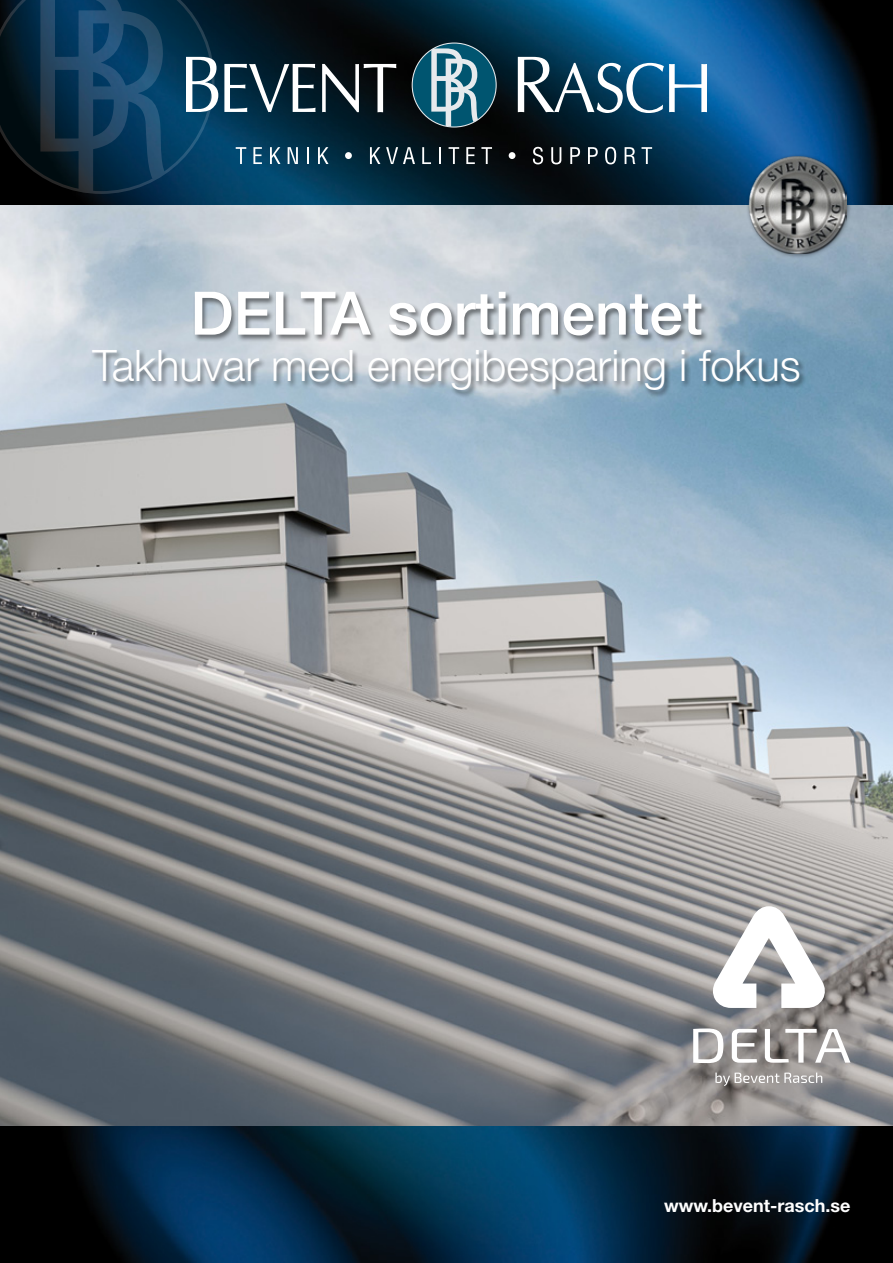
<style>
.page{position:relative;width:893px;height:1263px;background:#fff}
.page>*{position:absolute;margin:0;border:0;box-sizing:border-box;transform-origin:0 0}
.t1{font:500 60px "Helvetica Neue LT Std";color:#fff}
.t2{font:300 43.5px "Helvetica Neue LT Std";color:#fff}
.t3{font:700 18px "Helvetica Neue LT Std";color:#fff}
</style>
<div class="page">
<img style="left:0;top:0;width:893px;height:1263px">
<svg style="left:0;top:0;width:218px;height:194px;background:#113750"></svg>
<svg style="left:224px;top:64px;width:92px;height:48px"></svg>
<svg style="left:322px;top:64px;width:74px;height:48px"></svg>
<svg style="left:518px;top:57px;width:189px;height:56px"></svg>
<div style="left:412px;top:43px;width:84px;height:84px;background:#005570;border-radius:50%"></div>
<svg style="left:431px;top:48px;width:48px;height:79px"></svg>
<svg style="left:236px;top:147px;width:10px;height:17px"></svg>
<svg style="left:253px;top:147px;width:9px;height:17px"></svg>
<svg style="left:270px;top:147px;width:10px;height:17px"></svg>
<svg style="left:288px;top:147px;width:10px;height:17px"></svg>
<svg style="left:307px;top:147px;width:2px;height:17px"></svg>
<svg style="left:318px;top:147px;width:10px;height:17px"></svg>
<div style="left:345px;top:152px;width:7px;height:7px;background:#fff;border-radius:50%"></div>
<svg style="left:370px;top:147px;width:10px;height:17px"></svg>
<svg style="left:386px;top:147px;width:29px;height:17px"></svg>
<svg style="left:422px;top:147px;width:9px;height:17px"></svg>
<svg style="left:439px;top:147px;width:2px;height:17px"></svg>
<svg style="left:449px;top:147px;width:10px;height:17px"></svg>
<svg style="left:466px;top:147px;width:9px;height:17px"></svg>
<svg style="left:481px;top:147px;width:11px;height:17px"></svg>
<div style="left:509px;top:152px;width:6px;height:7px;background:#fff;border-radius:50%"></div>
<svg style="left:533px;top:147px;width:10px;height:17px"></svg>
<svg style="left:551px;top:147px;width:10px;height:17px"></svg>
<svg style="left:570px;top:147px;width:10px;height:17px"></svg>
<svg style="left:588px;top:147px;width:10px;height:17px"></svg>
<svg style="left:605px;top:147px;width:11px;height:17px"></svg>
<svg style="left:625px;top:147px;width:10px;height:17px"></svg>
<svg style="left:641px;top:147px;width:11px;height:17px"></svg>
<div style="left:746px;top:153px;width:106px;height:106px;background:#000;opacity:.5"></div>
<img style="left:748px;top:155px;width:98px;height:98px">
<div style="left:90px;top:290px;width:716px;height:108px;background:#000;opacity:.5"></div>
<svg style="left:712px;top:906px;width:114px;height:102px"></svg>
<svg style="left:693px;top:1028px;width:30px;height:35px"></svg>
<svg style="left:732px;top:1029px;width:25px;height:34px"></svg>
<svg style="left:765px;top:1029px;width:85px;height:34px"></svg>
<svg style="left:715px;top:1072px;width:107px;height:14px"></svg>
<h1 class="t1" style="left:190px;top:277px;width:514px">DELTA sortimentet</h1>
<p class="t2" style="left:92px;top:339px;width:710px">Takhuvar med energibesparing i fokus</p>
<p class="t3" style="left:664px;top:1194px;width:188px">www.bevent-rasch.se</p>
</div>
